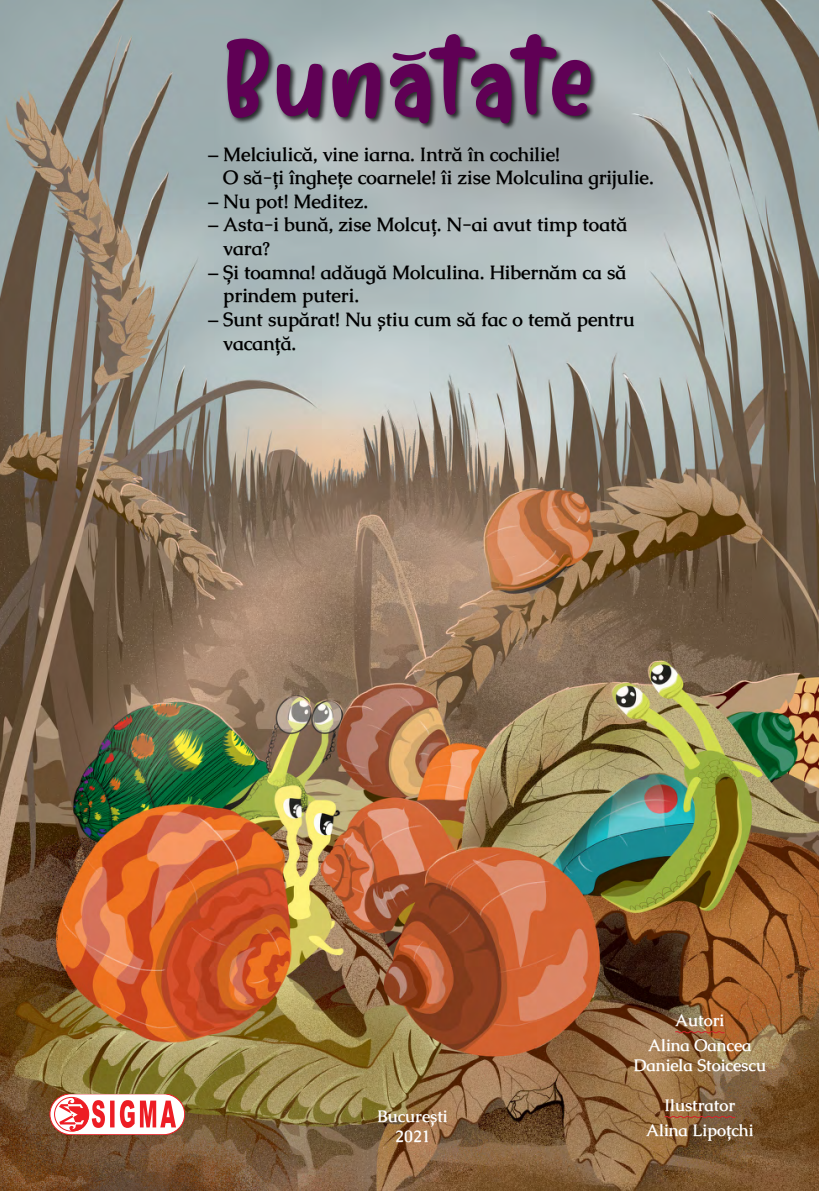
<style>
.page{position:relative;width:819px;height:1191px;background:#fff}
.page>*{position:absolute;margin:0;border:0;box-sizing:border-box;transform-origin:0 0}
.TitluMare{font:91.88px "Bubble Mint";letter-spacing:.09em;color:#600055}
.t1{font:700 19.25px/23.6px "Caudex";color:#000}
.t2{font:700 16.62px "Caudex";color:#fff}
</style>
<div class="page">
<img style="left:0;top:0;width:819px;height:1191px">
<div style="left:225px;top:32px;width:373px;height:99px;background:#000;opacity:.75"></div>
<svg style="left:674px;top:1030px;width:51px;height:3px"></svg>
<svg style="left:663px;top:1115px;width:72px;height:3px"></svg>
<svg style="left:50px;top:1094px;width:135px;height:40px"></svg>
<svg style="left:392px;top:49px;width:34px;height:14px"></svg>
<p class="TitluMare" style="left:227px;top:9px;width:367px">Bunatate</p>
<p class="t1" style="left:223px;top:142px;width:432px;text-indent:-15px">– Melciulică, vine iarna. Intră în cochilie!<br>O să-ți înghețe coarnele! îi zise Molculina grijulie.</p>
<p class="t1" style="left:208px;top:189px;width:161px">– Nu pot! Meditez.</p>
<p class="t1" style="left:223px;top:213px;width:406px;text-indent:-15px">– Asta-i bună, zise Molcuț. N-ai avut timp toată vara?</p>
<p class="t1" style="left:223px;top:260px;width:404px;text-indent:-15px">– Și toamna! adăugă Molculina. Hibernăm ca să prindem puteri.</p>
<p class="t1" style="left:223px;top:307px;width:413px;text-indent:-15px">– Sunt supărat! Nu știu cum să fac o temă pentru vacanță.</p>
<p class="t2" style="left:377px;top:1105px;width:72px">București</p>
<p class="t2" style="left:395px;top:1125px;width:36px">2021</p>
<p class="t2" style="left:675px;top:1009px;width:51px">Autori</p>
<p class="t2" style="left:648px;top:1034px;width:105px">Alina Oancea</p>
<p class="t2" style="left:633px;top:1054px;width:134px">Daniela Stoicescu</p>
<p class="t2" style="left:664px;top:1094px;width:72px">Ilustrator</p>
<p class="t2" style="left:646px;top:1119px;width:109px">Alina Lipoțchi</p>
</div>
